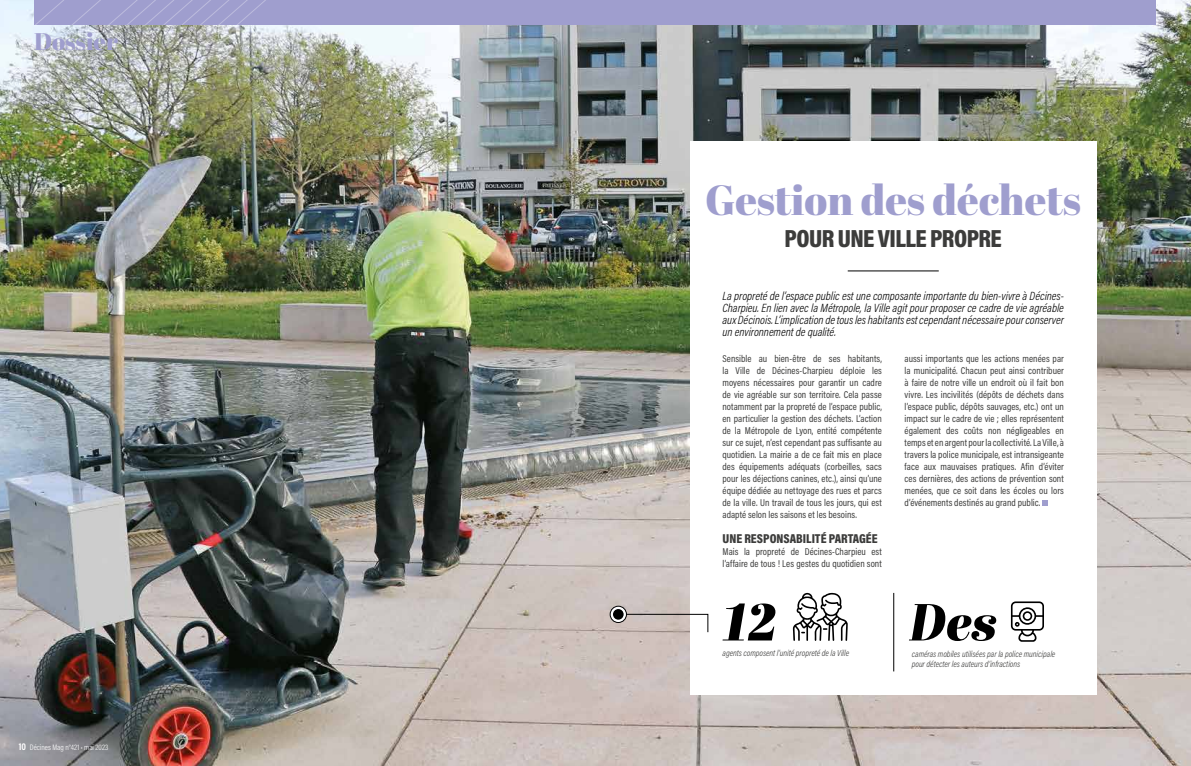
<style>
.page{position:relative;width:1191px;height:766px;background:#fff}
.page>*{position:absolute;margin:0;border:0;box-sizing:border-box;transform-origin:0 0}
.t1{font:italic 52px "Abril Fatface";color:#000}
.t2{font:42px "Abril Fatface";color:#9f9ece}
.t3{font:900 25px "Acumin Pro Cond";letter-spacing:-.02em;color:#3c3c3b}
.t4{font:24px "Abril Fatface";color:#9f9ece}
.t5{font:900 13px "Acumin Pro Cond";color:#3c3c3b}
.t6{font:italic 300 12px/12px "Acumin Pro Cond";color:#000;text-align:justify}
.t7{font:10px/12px "Acumin Pro Cond";letter-spacing:.005em;color:#3c3c3b;text-align:justify}
.t8{font:italic 300 8.8px/9.7px "Acumin Pro Cond";color:#3c3c3b}
.t9{font:300 8px "Acumin Pro Cond";color:#fff}
.s1{font-weight:700;font-size:10px}
</style>
<div class="page">
<img style="left:0;top:0;width:1191px;height:765px">
<div style="left:690px;top:142px;width:406px;height:552px;background:#fff"></div>
<hr style="left:847px;top:270px;width:91px;height:1px;background:#000">
<svg style="left:618px;top:613px;width:91px;height:20px"></svg>
<svg style="left:610px;top:606px;width:16px;height:16px"></svg>
<div style="left:609px;top:605px;width:18px;height:17px;border:1px solid #000;border-radius:50%"></div>
<div style="left:613px;top:609px;width:10px;height:10px;background:#000;border-radius:50%"></div>
<svg style="left:1042px;top:500px;width:6px;height:6px"></svg>
<div style="left:34px;top:0;width:1121px;height:24px;background:#9f9ece"></div>
<svg style="left:36px;top:0;width:230px;height:24px"></svg>
<hr style="left:893px;top:592px;width:1px;height:79px;background:#000">
<svg style="left:793px;top:592px;width:54px;height:48px"></svg>
<svg style="left:1011px;top:601px;width:33px;height:40px"></svg>
<h3 class="t4" style="left:34px;top:24px;width:85px">Dossier</h3>
<p class="t9" style="left:19px;top:742px;width:91px"><span class="s1">10</span> Décines Mag n°421 • mai 2023</p>
<h2 class="t2" style="left:705px;top:170px;width:377px">Gestion des déchets</h2>
<h3 class="t3" style="left:784px;top:222px;width:219px">POUR UNE VILLE PROPRE</h3>
<p class="t6" style="left:722px;top:290px;width:343px">La propreté de l’espace public est une composante importante du bien-vivre à Décines-Charpieu. En lien avec la Métropole, la Ville agit pour proposer ce cadre de vie agréable aux Décinois. L’implication de tous les habitants est cependant nécessaire pour conserver un environnement de qualité.</p>
<p class="t7" style="left:722px;top:352px;width:161px">Sensible au bien-être de ses habitants, la Ville de Décines-Charpieu déploie les moyens nécessaires pour garantir un cadre de vie agréable sur son territoire. Cela passe notamment par la propreté de l’espace public, en particulier la gestion des déchets. L’action de la Métropole de Lyon, entité compétente sur ce sujet, n’est cependant pas suffisante au quotidien. La mairie a de ce fait mis en place des équipements adéquats (corbeilles, sacs pour les déjections canines, etc.), ainsi qu’une équipe dédiée au nettoyage des rues et parcs de la ville. Un travail de tous les jours, qui est adapté selon les saisons et les besoins.</p>
<h3 class="t5" style="left:722px;top:530px;width:157px">UNE RESPONSABILITÉ PARTAGÉE</h3>
<p class="t7" style="left:722px;top:545px;width:161px">Mais la propreté de Décines-Charpieu est l’affaire de tous ! Les gestes du quotidien sont</p>
<p class="t7" style="left:904px;top:352px;width:161px">aussi importants que les actions menées par la municipalité. Chacun peut ainsi contribuer à faire de notre ville un endroit où il fait bon vivre. Les incivilités (dépôts de déchets dans l’espace public, dépôts sauvages, etc.) ont un impact sur le cadre de vie ; elles représentent également des coûts non négligeables en temps et en argent pour la collectivité. La Ville, à travers la police municipale, est intransigeante face aux mauvaises pratiques. Afin d’éviter ces dernières, des actions de prévention sont menées, que ce soit dans les écoles ou lors d’événements destinés au grand public.</p>
<h1 class="t1" style="left:722px;top:584px;width:55px">12</h1>
<h1 class="t1" style="left:909px;top:584px;width:89px">Des</h1>
<p class="t8" style="left:722px;top:648px;width:128px">agents composent l’unité propreté de la Ville</p>
<p class="t8" style="left:911px;top:648px;width:145px">caméras mobiles utilisées par la police municipale pour détecter les auteurs d’infractions</p>
</div>
